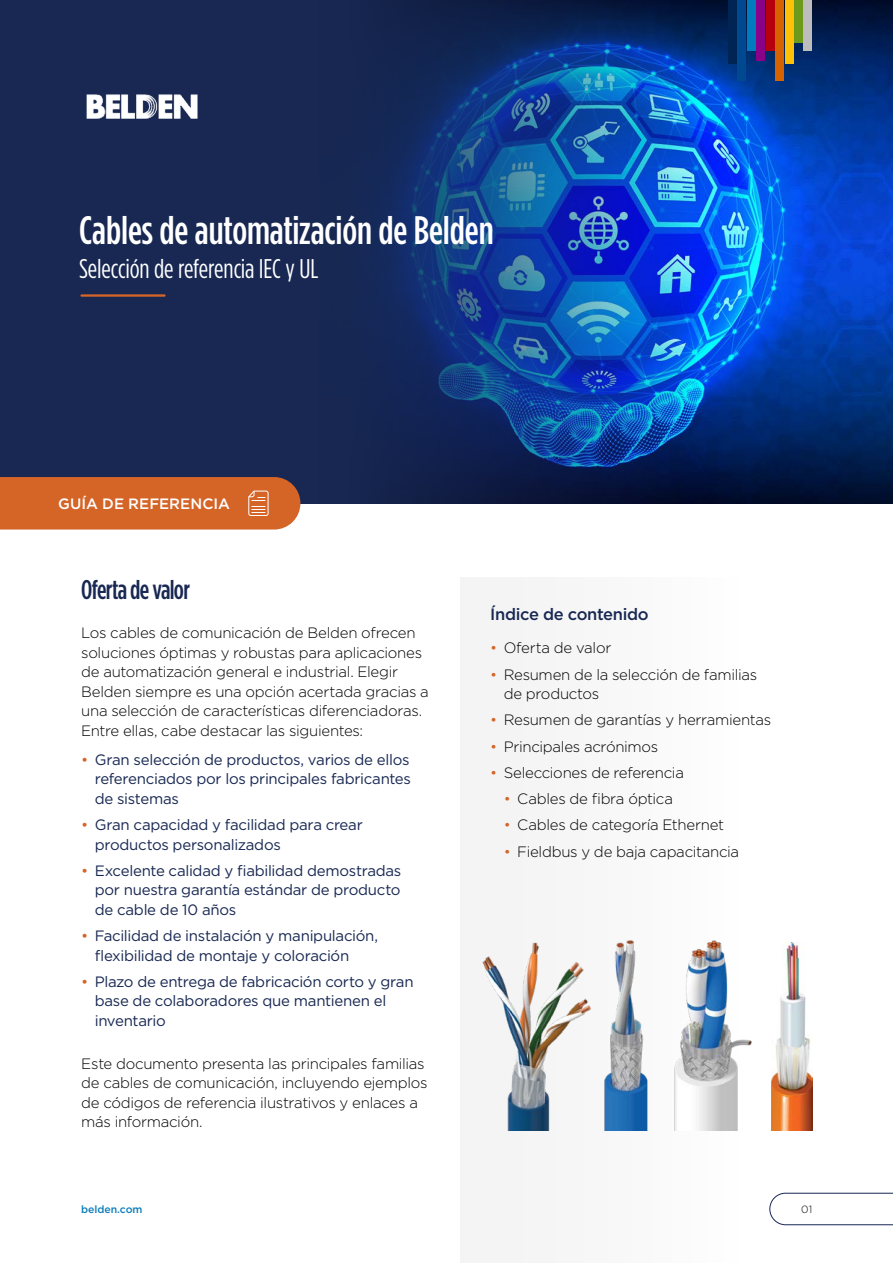
<style>
.page{position:relative;width:893px;height:1263px;background:#fff}
.page>*{position:absolute;margin:0;border:0;box-sizing:border-box;transform-origin:0 0}
.Belden-Doc-Title{font:500 39.75px "Gotham Condensed";letter-spacing:-.005em;color:#fff}
.Belden-Doc-Title-2{font:27px "Gotham Condensed";letter-spacing:-.005em;color:#fff}
.BDN-Body-BulletText-Black{font:500 27px "Gotham Condensed";letter-spacing:-.025em;color:#182853}
.BDN-Body-Header{font:500 16.5px "Gotham";letter-spacing:-.02em;color:#182853}
.BDN-Body-BulletText-Black-2{font:300 15px/19.5px "Gotham";letter-spacing:-.02em;color:#000}
.t1{font:15px/19.5px "Gotham";letter-spacing:-.02em;color:#182853}
.t2{font:500 15px "Gotham";letter-spacing:.005em;color:#fff}
.t3{font:500 10.5px "Gotham";color:#0b7dbb}
.t4{font:300 10.5px "Gotham";color:#000}
.s1{color:#d56427}
</style>
<div class="page">
<div style="left:460px;top:578px;width:278px;height:685px;background:#f4f4f4"></div>
<div style="left:0;top:0;width:893px;height:503px;background:#182853"></div>
<img style="left:381px;top:0;width:512px;height:503px">
<hr style="left:82px;top:294px;width:82px;height:3px;background:#d56427">
<img style="left:482px;top:940px;width:270px;height:190px">
<img style="left:771px;top:942px;width:41px;height:188px">
<svg style="left:769px;top:1193px;width:124px;height:32px"></svg>
<img style="left:86px;top:94px;width:112px;height:25px">
<div style="left:0;top:477px;width:300px;height:52px;background:#d56427"></div>
<div style="left:766px;top:0;width:8px;height:51px;background:#b7000e"></div>
<div style="left:775px;top:0;width:9px;height:81px;background:#d66300"></div>
<div style="left:794px;top:0;width:8px;height:43px;background:#6e9a1c"></div>
<div style="left:757px;top:0;width:8px;height:61px;background:#890089"></div>
<div style="left:738px;top:0;width:8px;height:81px;background:#004990"></div>
<div style="left:785px;top:0;width:8px;height:64px;background:#ffc107"></div>
<div style="left:804px;top:0;width:8px;height:51px;background:#bdbdbd"></div>
<div style="left:747px;top:0;width:8px;height:51px;background:#007cbe"></div>
<div style="left:728px;top:0;width:8px;height:64px;background:#002554"></div>
<p class="Belden-Doc-Title" style="left:79px;top:207px;width:416px">Cables de automatización de Belden</p>
<p class="Belden-Doc-Title-2" style="left:79px;top:253px;width:241px">Selección de referencia IEC y UL</p>
<p class="t2" style="left:58px;top:494px;width:173px">GUÍA DE REFERENCIA</p>
<p class="BDN-Body-BulletText-Black" style="left:81px;top:574px;width:110px">Oferta de valor</p>
<p class="BDN-Body-BulletText-Black-2" style="left:81px;top:623px;width:349px">Los cables de comunicación de Belden ofrecen soluciones óptimas y robustas para aplicaciones de automatización general e industrial. Elegir Belden siempre es una opción acertada gracias a una selección de características diferenciadoras.<br>Entre ellas, cabe destacar las siguientes:</p>
<p class="t1" style="left:95px;top:749px;width:318px;text-align:justify;text-indent:-14px"><span class="s1">•</span> Gran selección de productos, varios de ellos referenciados por los principales fabricantes de sistemas</p>
<p class="t1" style="left:95px;top:815px;width:270px;text-indent:-14px"><span class="s1">•</span> Gran capacidad y facilidad para crear productos personalizados</p>
<p class="t1" style="left:95px;top:860px;width:308px;text-align:justify;text-indent:-14px"><span class="s1">•</span> Excelente calidad y fiabilidad demostradas por nuestra garantía estándar de producto de cable de 10 años</p>
<p class="t1" style="left:95px;top:926px;width:285px;text-indent:-14px"><span class="s1">•</span> Facilidad de instalación y manipulación, flexibilidad de montaje y coloración</p>
<p class="t1" style="left:95px;top:971px;width:320px;text-indent:-14px"><span class="s1">•</span> Plazo de entrega de fabricación corto y gran base de colaboradores que mantienen el inventario</p>
<p class="BDN-Body-BulletText-Black-2" style="left:81px;top:1053px;width:348px">Este documento presenta las principales familias de cables de comunicación, incluyendo ejemplos de códigos de referencia ilustrativos y enlaces a más información.</p>
<p class="t3" style="left:81px;top:1202px;width:63px">belden.com</p>
<p class="BDN-Body-Header" style="left:490px;top:604px;width:160px">Índice de contenido</p>
<p class="BDN-Body-BulletText-Black-2" style="left:490px;top:638px;width:123px"><span class="s1">•</span> Oferta de valor</p>
<p class="BDN-Body-BulletText-Black-2" style="left:504px;top:664px;width:255px;text-indent:-14px"><span class="s1">•</span> Resumen de la selección de familias de productos</p>
<p class="BDN-Body-BulletText-Black-2" style="left:490px;top:710px;width:283px"><span class="s1">•</span> Resumen de garantías y herramientas</p>
<p class="BDN-Body-BulletText-Black-2" style="left:490px;top:736px;width:170px"><span class="s1">•</span> Principales acrónimos</p>
<p class="BDN-Body-BulletText-Black-2" style="left:490px;top:762px;width:195px"><span class="s1">•</span> Selecciones de referencia</p>
<p class="BDN-Body-BulletText-Black-2" style="left:504px;top:789px;width:171px"><span class="s1">•</span> Cables de fibra óptica</p>
<p class="BDN-Body-BulletText-Black-2" style="left:504px;top:815px;width:222px"><span class="s1">•</span> Cables de categoría Ethernet</p>
<p class="BDN-Body-BulletText-Black-2" style="left:504px;top:841px;width:237px"><span class="s1">•</span> Fieldbus y de baja capacitancia</p>
<p class="t4" style="left:801px;top:1203px;width:12px">01</p>
</div>
